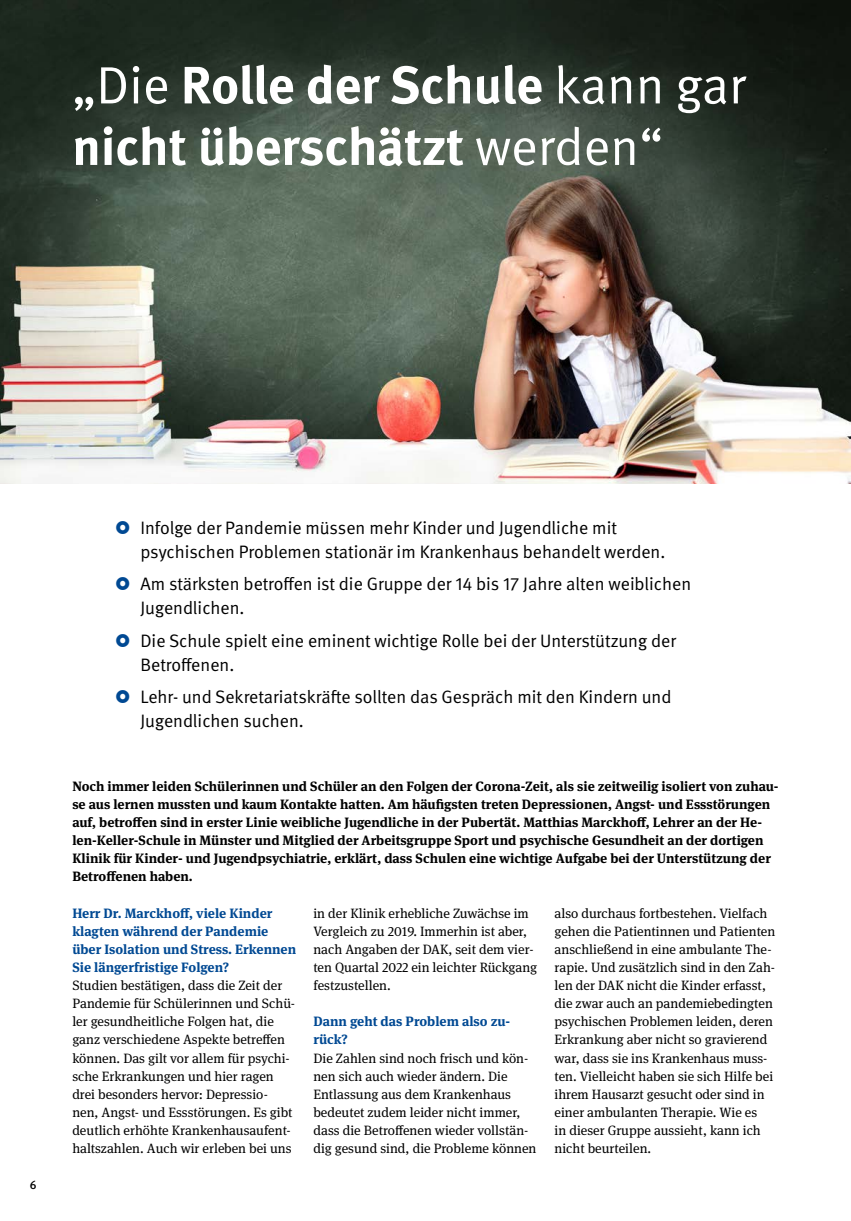
<style>
.page{position:relative;width:851px;height:1221px;background:#fff}
.page>*{position:absolute;margin:0;border:0;box-sizing:border-box;transform-origin:0 0}
._01_Überschriften_H1{font:700 52.5px/61.5px "DGUV Meta";color:#fff}
.t1{font:18px/24px "DGUV Meta";color:#000}
._02_Fließtext_Fließtext{font:13.5px/18px "DGUV Meta Serif";color:#000}
.Vorspanntext_im_Rahmen{font:700 13.5px/18px "DGUV Meta Serif";color:#000}
._02_Fließtext_Interview_Frage{font:700 13.5px/18px "DGUV Meta Serif";color:#004993}
.t2{font:500 12px "DGUV Meta";color:#000}
.s1{font-weight:400}
</style>
<div class="page">
<img style="left:0;top:0;width:850px;height:484px">
<h2 class="_01_Überschriften_H1" style="left:72px;top:56px;width:674px"><span class="s1">„Die</span> Rolle der Schule <span class="s1">kann gar </span>nicht überschätzt <span class="s1">werden“</span></h2>
<p class="t2" style="left:30px;top:1177px;width:8px">6</p>
<p class="t1" style="left:140px;top:516px;width:526px">Infolge der Pandemie müssen mehr Kinder und Jugendliche mit psychischen Problemen stationär im Krankenhaus behandelt werden.</p>
<p class="t1" style="left:140px;top:572px;width:552px">Am stärksten betroffen ist die Gruppe der 14 bis 17 Jahre alten weiblichen<br>Jugendlichen.</p>
<p class="t1" style="left:140px;top:629px;width:537px">Die Schule spielt eine eminent wichtige Rolle bei der Unterstützung der<br>Betroffenen.</p>
<p class="t1" style="left:140px;top:685px;width:532px">Lehr- und Sekretariatskräfte sollten das Gespräch mit den Kindern und<br>Jugendlichen suchen.</p>
<p class="Vorspanntext_im_Rahmen" style="left:72px;top:777px;width:707px">Noch immer leiden Schülerinnen und Schüler an den Folgen der Corona-Zeit, als sie zeitweilig isoliert von zuhau&shy;se aus lernen mussten und kaum Kontakte hatten. Am häufigsten treten Depressionen, Angst- und Essstörungen auf, betroffen sind in erster Linie weibliche Jugendliche in der Pubertät. Matthias Marckhoff, Lehrer an der He&shy;len-Keller-Schule in Münster und Mitglied der Arbeitsgruppe Sport und psychische Gesundheit an der dortigen Klinik für Kinder- und Jugendpsychiatrie, erklärt, dass Schulen eine wichtige Aufgabe bei der Unterstützung der Betroffenen haben.</p>
<p class="_02_Fließtext_Interview_Frage" style="left:72px;top:904px;width:225px">Herr Dr. Marckhoff, viele Kinder klagten während der Pandemie über Isolation und Stress. Erkennen<br>Sie längerfristige Folgen?</p>
<p class="_02_Fließtext_Fließtext" style="left:72px;top:976px;width:224px">Studien bestätigen, dass die Zeit der Pandemie für Schülerinnen und Schü&shy;ler gesundheitliche Folgen hat, die ganz verschiedene Aspekte betreffen können. Das gilt vor allem für psychi&shy;sche Erkrankungen und hier ragen drei besonders hervor: Depressio&shy;nen, Angst- und Essstörungen. Es gibt deutlich erhöhte Krankenhausaufent&shy;haltszahlen. Auch wir erleben bei uns</p>
<p class="_02_Fließtext_Fließtext" style="left:554px;top:904px;width:222px">also durchaus fortbestehen. Vielfach gehen die Patientinnen und Patienten anschließend in eine ambulante The&shy;rapie. Und zusätzlich sind in den Zah&shy;len der DAK nicht die Kinder erfasst, die zwar auch an pandemiebedingten psychischen Problemen leiden, deren Erkrankung aber nicht so gravierend war, dass sie ins Krankenhaus muss&shy;ten. Vielleicht haben sie sich Hilfe bei ihrem Hausarzt gesucht oder sind in einer ambulanten Therapie. Wie es<br>in dieser Gruppe aussieht, kann ich nicht beurteilen.</p>
<p class="_02_Fließtext_Fließtext" style="left:313px;top:904px;width:225px">in der Klinik erhebliche Zuwächse im Vergleich zu 2019. Immerhin ist aber, nach Angaben der DAK, seit dem vier&shy;ten Quartal 2022 ein leichter Rückgang festzustellen.</p>
<p class="_02_Fließtext_Interview_Frage" style="left:313px;top:1012px;width:198px">Dann geht das Problem also zu&shy;rück?</p>
<p class="_02_Fließtext_Fließtext" style="left:313px;top:1049px;width:224px">Die Zahlen sind noch frisch und kön&shy;nen sich auch wieder ändern. Die Entlassung aus dem Krankenhaus bedeutet zudem leider nicht immer, dass die Betroffenen wieder vollstän&shy;dig gesund sind, die Probleme können</p>
</div>
